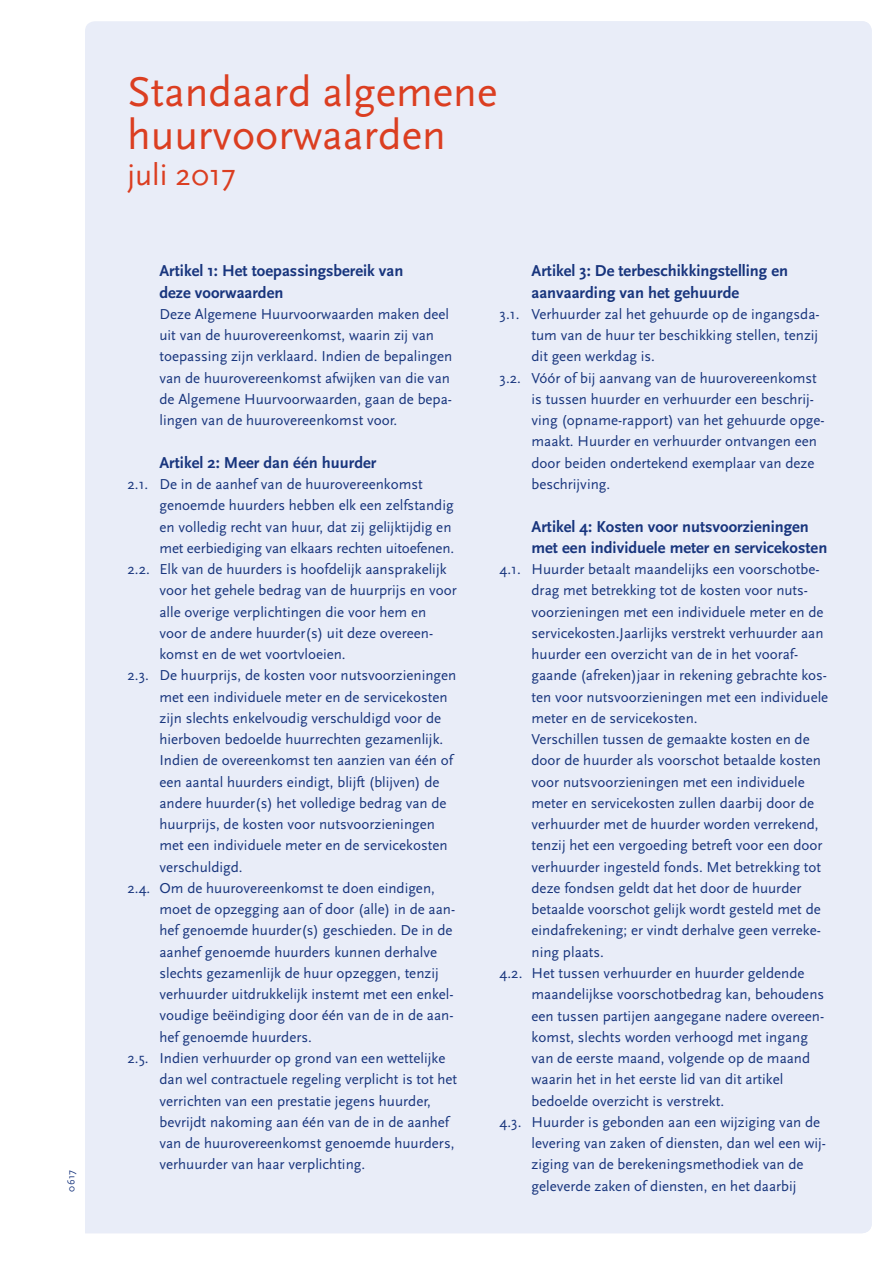
<style>
.page{position:relative;width:893px;height:1263px;background:#fff}
.page>*{position:absolute;margin:0;border:0;box-sizing:border-box;transform-origin:0 0}
.t1{font:43.5px/42.5px "Scala Sans";color:#db3e21}
.t2{font:31.5px "Scala Sans";color:#db3e21}
.t3{font:700 16.5px/21.3px "Scala Sans";color:#18357d}
.t4{font:15px/21.3px "Scala Sans";color:#18357d}
.t5{font:10.5px "Scala Sans";color:#18357d}
</style>
<div class="page">
<div style="left:85px;top:21px;width:787px;height:1212px;background:#e9edf8"></div>
<p class="t5" style="left:66px;top:1192px;width:24px;rotate:-90deg">0617</p>
<h1 class="t1" style="left:128px;top:72px;width:371px">Standaard algemene huurvoorwaarden</h1>
<h2 class="t2" style="left:128px;top:157px;width:110px">juli 2017</h2>
<p class="t3" style="left:159px;top:261px;width:246px">Artikel 1: Het toepassingsbereik van deze voorwaarden</p>
<p class="t4" style="left:159px;top:304px;width:294px">Deze Algemene Huurvoorwaarden maken deel uit van de huurovereenkomst, waarin zij van toepassing zijn verklaard. Indien de bepalingen van de huurovereenkomst afwijken van die van de Algemene Huurvoorwaarden, gaan de bepa&shy;lingen van de huurovereenkomst voor.</p>
<p class="t3" style="left:159px;top:452px;width:218px">Artikel 2: Meer dan één huurder</p>
<p class="t4" style="left:128px;top:474px;width:297px">2.1. De in de aanhef van de huurovereenkomst</p>
<p class="t4" style="left:159px;top:495px;width:296px">genoemde huurders hebben elk een zelfstandig</p>
<p class="t4" style="left:159px;top:516px;width:294px">en volledig recht van huur, dat zij gelijktijdig en</p>
<p class="t4" style="left:159px;top:538px;width:296px">met eerbiediging van elkaars rechten uitoefenen.</p>
<p class="t4" style="left:128px;top:559px;width:320px">2.2. Elk van de huurders is hoofdelijk aansprakelijk</p>
<p class="t4" style="left:159px;top:580px;width:299px">voor het gehele bedrag van de huurprijs en voor</p>
<p class="t4" style="left:159px;top:601px;width:268px">alle overige verplichtingen die voor hem en</p>
<p class="t4" style="left:159px;top:623px;width:275px">voor de andere huurder(s) uit deze overeen-</p>
<p class="t4" style="left:159px;top:644px;width:188px">komst en de wet voortvloeien.</p>
<p class="t4" style="left:128px;top:665px;width:330px">2.3. De huurprijs, de kosten voor nutsvoorzieningen</p>
<p class="t4" style="left:159px;top:686px;width:290px">met een individuele meter en de servicekosten</p>
<p class="t4" style="left:159px;top:708px;width:283px">zijn slechts enkelvoudig verschuldigd voor de</p>
<p class="t4" style="left:159px;top:729px;width:285px">hierboven bedoelde huurrechten gezamenlijk.</p>
<p class="t4" style="left:159px;top:750px;width:295px">Indien de overeenkomst ten aanzien van één of</p>
<p class="t4" style="left:159px;top:771px;width:282px">een aantal huurders eindigt, blijft (blijven) de</p>
<p class="t4" style="left:159px;top:793px;width:289px">andere huurder(s) het volledige bedrag van de</p>
<p class="t4" style="left:159px;top:814px;width:277px">huurprijs, de kosten voor nutsvoorzieningen</p>
<p class="t4" style="left:159px;top:835px;width:290px">met een individuele meter en de servicekosten</p>
<p class="t4" style="left:159px;top:856px;width:85px">verschuldigd.</p>
<p class="t4" style="left:128px;top:878px;width:309px">2.4. Om de huurovereenkomst te doen eindigen,</p>
<p class="t4" style="left:159px;top:899px;width:297px">moet de opzegging aan of door (alle) in de aan-</p>
<p class="t4" style="left:159px;top:920px;width:295px">hef genoemde huurder(s) geschieden. De in de</p>
<p class="t4" style="left:159px;top:941px;width:279px">aanhef genoemde huurders kunnen derhalve</p>
<p class="t4" style="left:159px;top:963px;width:281px">slechts gezamenlijk de huur opzeggen, tenzij</p>
<p class="t4" style="left:159px;top:984px;width:296px">verhuurder uitdrukkelijk instemt met een enkel-</p>
<p class="t4" style="left:159px;top:1005px;width:296px">voudige beëindiging door één van de in de aan-</p>
<p class="t4" style="left:159px;top:1026px;width:154px">hef genoemde huurders.</p>
<p class="t4" style="left:128px;top:1048px;width:319px">2.5. Indien verhuurder op grond van een wettelijke</p>
<p class="t4" style="left:159px;top:1069px;width:299px">dan wel contractuele regeling verplicht is tot het</p>
<p class="t4" style="left:159px;top:1090px;width:273px">verrichten van een prestatie jegens huurder,</p>
<p class="t4" style="left:159px;top:1111px;width:291px">bevrijdt nakoming aan één van de in de aanhef</p>
<p class="t4" style="left:159px;top:1133px;width:297px">van de huurovereenkomst genoemde huurders,</p>
<p class="t4" style="left:159px;top:1154px;width:207px">verhuurder van haar verplichting.</p>
<p class="t3" style="left:531px;top:261px;width:258px">Artikel 3: De terbeschikkingstelling en aanvaarding van het gehuurde</p>
<p class="t4" style="left:500px;top:304px;width:321px">3.1. Verhuurder zal het gehuurde op de ingangsda-</p>
<p class="t4" style="left:531px;top:325px;width:288px">tum van de huur ter beschikking stellen, tenzij</p>
<p class="t4" style="left:531px;top:346px;width:125px">dit geen werkdag is.</p>
<p class="t4" style="left:500px;top:367px;width:319px">3.2. Vóór of bij aanvang van de huurovereenkomst</p>
<p class="t4" style="left:531px;top:389px;width:284px">is tussen huurder en verhuurder een beschrij-</p>
<p class="t4" style="left:531px;top:410px;width:295px">ving (opname-rapport) van het gehuurde opge-</p>
<p class="t4" style="left:531px;top:431px;width:287px">maakt. Huurder en verhuurder ontvangen een</p>
<p class="t4" style="left:531px;top:452px;width:284px">door beiden ondertekend exemplaar van deze</p>
<p class="t4" style="left:531px;top:474px;width:80px">beschrijving.</p>
<p class="t3" style="left:531px;top:516px;width:297px">Artikel 4: Kosten voor nutsvoorzieningen met een individuele meter en servicekosten</p>
<p class="t4" style="left:500px;top:559px;width:321px">4.1. Huurder betaalt maandelijks een voorschotbe-</p>
<p class="t4" style="left:531px;top:580px;width:278px">drag met betrekking tot de kosten voor nuts-</p>
<p class="t4" style="left:531px;top:601px;width:294px">voorzieningen met een individuele meter en de</p>
<p class="t4" style="left:531px;top:623px;width:294px">servicekosten.Jaarlijks verstrekt verhuurder aan</p>
<p class="t4" style="left:531px;top:644px;width:268px">huurder een overzicht van de in het vooraf-</p>
<p class="t4" style="left:531px;top:665px;width:297px">gaande (afreken)jaar in rekening gebrachte kos-</p>
<p class="t4" style="left:531px;top:686px;width:298px">ten voor nutsvoorzieningen met een individuele</p>
<p class="t4" style="left:531px;top:708px;width:168px">meter en de servicekosten.</p>
<p class="t4" style="left:531px;top:729px;width:280px">Verschillen tussen de gemaakte kosten en de</p>
<p class="t4" style="left:531px;top:750px;width:291px">door de huurder als voorschot betaalde kosten</p>
<p class="t4" style="left:531px;top:771px;width:275px">voor nutsvoorzieningen met een individuele</p>
<p class="t4" style="left:531px;top:793px;width:284px">meter en servicekosten zullen daarbij door de</p>
<p class="t4" style="left:531px;top:814px;width:289px">verhuurder met de huurder worden verrekend,</p>
<p class="t4" style="left:531px;top:835px;width:292px">tenzij het een vergoeding betreft voor een door</p>
<p class="t4" style="left:531px;top:856px;width:291px">verhuurder ingesteld fonds. Met betrekking tot</p>
<p class="t4" style="left:531px;top:878px;width:271px">deze fondsen geldt dat het door de huurder</p>
<p class="t4" style="left:531px;top:899px;width:291px">betaalde voorschot gelijk wordt gesteld met de</p>
<p class="t4" style="left:531px;top:920px;width:291px">eindafrekening; er vindt derhalve geen verreke-</p>
<p class="t4" style="left:531px;top:941px;width:74px">ning plaats.</p>
<p class="t4" style="left:500px;top:963px;width:306px">4.2. Het tussen verhuurder en huurder geldende</p>
<p class="t4" style="left:531px;top:984px;width:294px">maandelijkse voorschotbedrag kan, behoudens</p>
<p class="t4" style="left:531px;top:1005px;width:294px">een tussen partijen aangegane nadere overeen-</p>
<p class="t4" style="left:531px;top:1026px;width:278px">komst, slechts worden verhoogd met ingang</p>
<p class="t4" style="left:531px;top:1048px;width:280px">van de eerste maand, volgende op de maand</p>
<p class="t4" style="left:531px;top:1069px;width:253px">waarin het in het eerste lid van dit artikel</p>
<p class="t4" style="left:531px;top:1090px;width:194px">bedoelde overzicht is verstrekt.</p>
<p class="t4" style="left:500px;top:1111px;width:322px">4.3. Huurder is gebonden aan een wijziging van de</p>
<p class="t4" style="left:531px;top:1133px;width:296px">levering van zaken of diensten, dan wel een wij-</p>
<p class="t4" style="left:531px;top:1154px;width:274px">ziging van de berekeningsmethodiek van de</p>
<p class="t4" style="left:531px;top:1175px;width:266px">geleverde zaken of diensten, en het daarbij</p>
</div>
